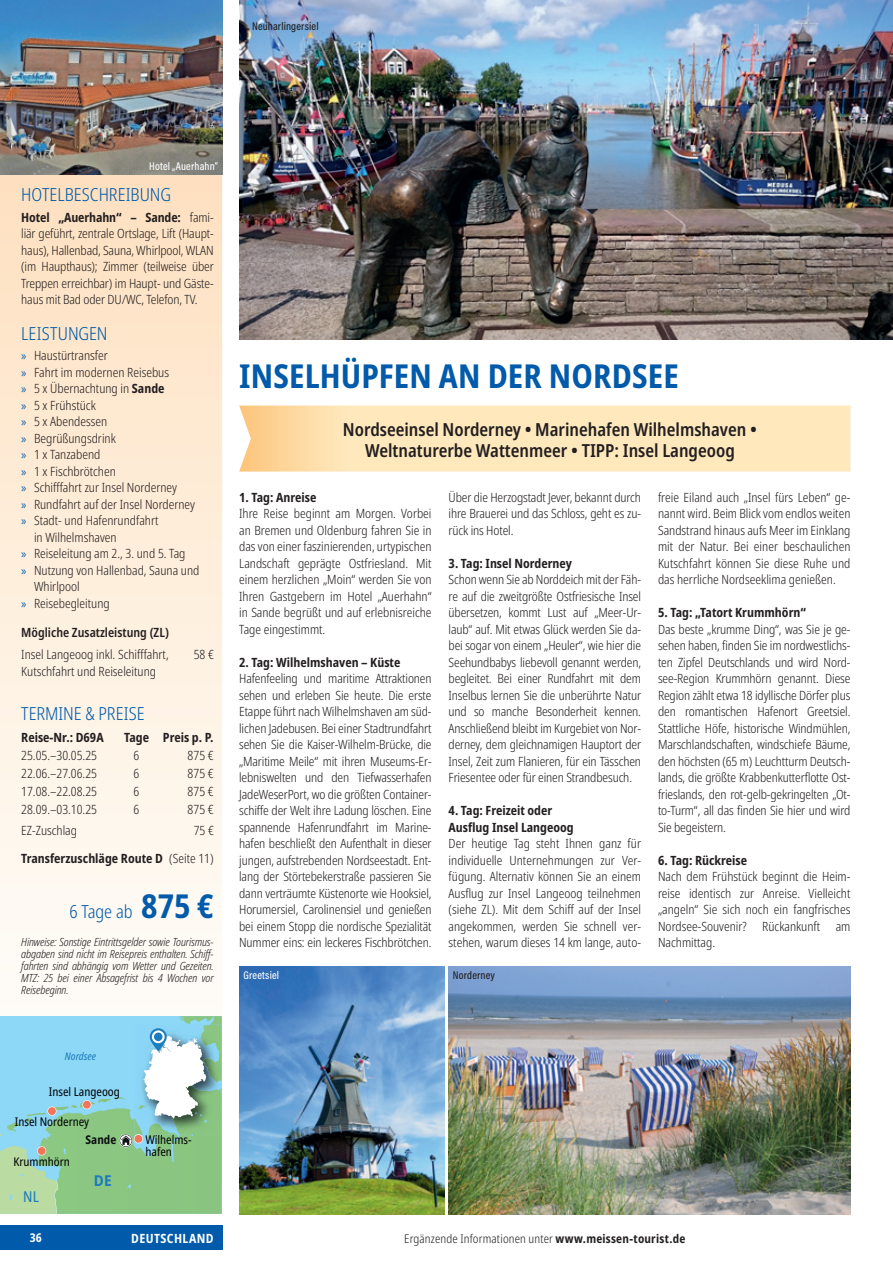
<style>
.page{position:relative;width:893px;height:1263px;background:#fff}
.page>*{position:absolute;margin:0;border:0;box-sizing:border-box;transform-origin:0 0}
.t1{font:700 condensed 33px "Noto Sans";letter-spacing:.005em;color:#015aaa}
.t2{font:600 condensed 18px/21.6px "Noto Sans";color:#231f20;text-align:center}
.t3{font:300 condensed 18px "Noto Sans";color:#015aaa}
.t4{font:700 semi-condensed 15px "Noto Sans";color:#1b7bbe}
.t5{font:condensed 15px "Noto Sans";color:#1b7bbe}
.t6{font:300 condensed 12.75px/16.5px "Noto Sans";color:#231f20;text-align:justify}
.t7{font:700 condensed 12.75px/16.5px "Noto Sans";color:#231f20}
.t8{font:600 condensed 12.75px "Noto Sans";color:#231f20}
.t9{font:700 condensed 12.75px "Noto Sans";letter-spacing:.03em;color:#fff}
.t10{font:300 condensed 12px "Noto Sans";letter-spacing:.015em;color:#231f20}
.t11{font:condensed 12px/12px "Noto Sans";color:#020405}
.t12{font:700 condensed 12px "Noto Sans";color:#0b0f10}
.t13{font:700 condensed 12px "Noto Sans";color:#fff}
.t14{font:italic 300 condensed 11.25px/12px "Noto Sans";letter-spacing:-.01em;color:#231f20;text-align:justify}
.t15{font:500 11.25px "Acumin Pro Cond";letter-spacing:.015em;color:#231f20}
.t16{font:500 11.25px "Acumin Pro Cond";letter-spacing:.015em;color:#fff}
.t17{font:italic condensed 10.5px "Noto Sans";color:#1b7bbe}
.s1{font-weight:700}
.s2{font-family:"Myriad Pro";font-weight:400;font-stretch:normal;color:#015aaa}
.s3{font-weight:300}
.s4{font-weight:700;font-size:33px}
</style>
<div class="page">
<div style="left:0;top:1225px;width:222px;height:25px;background:#015aaa"></div>
<svg style="left:0;top:175px;width:222px;height:775px;background:#feeddb"></svg>
<img style="left:239px;top:0;width:654px;height:340px">
<img style="left:449px;top:967px;width:401px;height:247px">
<img style="left:239px;top:967px;width:205px;height:247px">
<svg style="left:0;top:1016px;width:222px;height:198px;background:#95cfbe"></svg>
<svg style="left:152px;top:1030px;width:13px;height:13px"></svg>
<div style="left:154px;top:1032px;width:8px;height:9px;background:#1b7bbe;border-radius:50%"></div>
<img style="left:0;top:0;width:222px;height:175px">
<svg style="left:239px;top:406px;width:611px;height:66px;background:#fde5b8"></svg>
<p class="t15" style="left:252px;top:18px;width:68px">Neuharlingersiel</p>
<p class="t16" style="left:149px;top:159px;width:70px">Hotel „Auerhahn“</p>
<h2 class="t3" style="left:21px;top:182px;width:151px">HOTELBESCHREIBUNG</h2>
<p class="t6" style="left:21px;top:209px;width:194px"><span class="s1">Hotel „Auerhahn“ – Sande:</span> fami&shy;liär geführt, zentrale Ortslage, Lift (Haupt&shy;haus), Hallenbad, Sauna, Whirlpool, WLAN (im Haupthaus); Zimmer (teilweise über Treppen erreichbar) im Haupt- und Gäste&shy;haus mit Bad oder DU/WC, Telefon, TV.</p>
<h2 class="t3" style="left:21px;top:321px;width:88px">LEISTUNGEN</h2>
<p class="t6" style="left:21px;top:348px;width:88px"><span class="s2">»</span> Haustürtransfer</p>
<p class="t6" style="left:21px;top:364px;width:149px"><span class="s2">»</span> Fahrt im modernen Reisebus</p>
<p class="t6" style="left:21px;top:381px;width:145px"><span class="s2">»</span> 5 x Übernachtung in <span class="s1">Sande</span></p>
<p class="t6" style="left:21px;top:397px;width:76px"><span class="s2">»</span> 5 x Frühstück</p>
<p class="t6" style="left:21px;top:414px;width:88px"><span class="s2">»</span> 5 x Abendessen</p>
<p class="t6" style="left:21px;top:430px;width:96px"><span class="s2">»</span> Begrüßungsdrink</p>
<p class="t6" style="left:21px;top:447px;width:81px"><span class="s2">»</span> 1 x Tanzabend</p>
<p class="t6" style="left:21px;top:463px;width:96px"><span class="s2">»</span> 1 x Fischbrötchen</p>
<p class="t6" style="left:21px;top:480px;width:157px"><span class="s2">»</span> Schifffahrt zur Insel Norderney</p>
<p class="t6" style="left:21px;top:496px;width:175px"><span class="s2">»</span> Rundfahrt auf der Insel Norderney</p>
<p class="t6" style="left:21px;top:513px;width:139px"><span class="s2">»</span> Stadt- und Hafenrundfahrt</p>
<p class="t6" style="left:34px;top:529px;width:84px">in Wilhelmshaven</p>
<p class="t6" style="left:21px;top:546px;width:166px"><span class="s2">»</span> Reiseleitung am 2., 3. und 5. Tag</p>
<p class="t6" style="left:21px;top:562px;width:180px"><span class="s2">»</span> Nutzung von Hallenbad, Sauna und</p>
<p class="t6" style="left:34px;top:579px;width:47px">Whirlpool</p>
<p class="t6" style="left:21px;top:595px;width:90px"><span class="s2">»</span> Reisebegleitung</p>
<p class="t8" style="left:21px;top:624px;width:149px">Mögliche Zusatzleistung (ZL)</p>
<p class="t6" style="left:21px;top:646px;width:149px">Insel Langeoog inkl. Schifffahrt,<br>Kutschfahrt und Reiseleitung</p>
<p class="t6" style="left:194px;top:646px;width:22px">58 €</p>
<h2 class="t3" style="left:21px;top:700px;width:125px">TERMINE &amp; PREISE</h2>
<p class="t7" style="left:21px;top:730px;width:84px">Reise-Nr.: D69A</p>
<p class="t7" style="left:124px;top:730px;width:91px">Tage Preis p. P.</p>
<p class="t6" style="left:21px;top:748px;width:77px">25.05.–30.05.25</p>
<p class="t6" style="left:134px;top:748px;width:7px">6</p>
<p class="t6" style="left:188px;top:748px;width:28px">875 €</p>
<p class="t6" style="left:21px;top:766px;width:77px">22.06.–27.06.25</p>
<p class="t6" style="left:134px;top:766px;width:7px">6</p>
<p class="t6" style="left:188px;top:766px;width:28px">875 €</p>
<p class="t6" style="left:21px;top:783px;width:77px">17.08.–22.08.25</p>
<p class="t6" style="left:134px;top:783px;width:7px">6</p>
<p class="t6" style="left:188px;top:783px;width:28px">875 €</p>
<p class="t6" style="left:21px;top:801px;width:77px">28.09.–03.10.25</p>
<p class="t6" style="left:134px;top:801px;width:7px">6</p>
<p class="t6" style="left:188px;top:801px;width:28px">875 €</p>
<p class="t6" style="left:21px;top:822px;width:57px">EZ-Zuschlag</p>
<p class="t6" style="left:194px;top:822px;width:22px">75 €</p>
<p class="t7" style="left:21px;top:850px;width:194px">Transferzuschläge Route D <span class="s3">(Seite 11)</span></p>
<h2 class="t3" style="left:69px;top:899px;width:146px">6 Tage ab <span class="s4">875 €</span></h2>
<p class="t14" style="left:21px;top:936px;width:194px">Hinweise: Sonstige Eintrittsgelder sowie Tourismus&shy;abgaben sind nicht im Reisepreis enthalten. Schiff&shy;fahrten sind abhängig vom Wetter und Gezeiten.<br>MTZ: 25 bei einer Absagefrist bis 4 Wochen vor Reisebeginn.</p>
<h1 class="t1" style="left:239px;top:353px;width:441px">INSELHÜPFEN AN DER NORDSEE</h1>
<h2 class="t2" style="left:343px;top:419px;width:415px">Nordseeinsel Norderney • Marinehafen Wilhelmshaven •<br>Weltnaturerbe Wattenmeer • TIPP: Insel Langeoog</h2>
<p class="t7" style="left:239px;top:489px;width:79px">1. Tag: Anreise</p>
<p class="t6" style="left:239px;top:506px;width:194px">Ihre Reise beginnt am Morgen. Vorbei an Bremen und Oldenburg fahren Sie in das von einer faszinierenden, urtypischen Landschaft geprägte Ostfriesland. Mit einem herzlichen „Moin“ werden Sie von Ihren Gastgebern im Hotel „Auerhahn“ in Sande begrüßt und auf erlebnisreiche Tage eingestimmt.</p>
<p class="t7" style="left:239px;top:654px;width:163px">2. Tag: Wilhelmshaven – Küste</p>
<p class="t6" style="left:239px;top:671px;width:194px">Hafenfeeling und maritime Attraktionen sehen und erleben Sie heute. Die erste Etappe führt nach Wilhelmshaven am süd&shy;lichen Jadebusen. Bei einer Stadtrundfahrt sehen Sie die Kaiser-Wilhelm-Brücke, die „Maritime Meile“ mit ihren Museums-Er&shy;lebniswelten und den Tiefwasserhafen JadeWeserPort, wo die größten Container&shy;schiffe der Welt ihre Ladung löschen. Eine spannende Hafenrundfahrt im Marine&shy;hafen beschließt den Aufenthalt in dieser jungen, aufstrebenden Nordseestadt. Ent&shy;lang der Störtebekerstraße passieren Sie dann verträumte Küstenorte wie Hooksiel, Horumersiel, Carolinensiel und genießen bei einem Stopp die nordische Spezialität Nummer eins: ein leckeres Fischbrötchen.</p>
<p class="t6" style="left:449px;top:489px;width:194px">Über die Herzogstadt Jever, bekannt durch ihre Brauerei und das Schloss, geht es zu&shy;rück ins Hotel.</p>
<p class="t7" style="left:449px;top:555px;width:125px">3. Tag: Insel Norderney</p>
<p class="t6" style="left:449px;top:572px;width:194px">Schon wenn Sie ab Norddeich mit der Fäh&shy;re auf die zweitgrößte Ostfriesische Insel übersetzen, kommt Lust auf „Meer-Ur&shy;laub“ auf. Mit etwas Glück werden Sie da&shy;bei sogar von einem „Heuler“, wie hier die Seehundbabys liebevoll genannt werden, begleitet. Bei einer Rundfahrt mit dem Inselbus lernen Sie die unberührte Natur und so manche Besonderheit kennen.<br>Anschließend bleibt im Kurgebiet von Nor&shy;derney, dem gleichnamigen Hauptort der Insel, Zeit zum Flanieren, für ein Tässchen Friesentee oder für einen Strandbesuch.</p>
<p class="t7" style="left:449px;top:802px;width:127px">4. Tag: Freizeit oder<br>Ausflug Insel Langeoog</p>
<p class="t6" style="left:449px;top:836px;width:194px">Der heutige Tag steht Ihnen ganz für individuelle Unternehmungen zur Ver&shy;fügung. Alternativ können Sie an einem Ausflug zur Insel Langeoog teilnehmen (siehe ZL). Mit dem Schiff auf der Insel angekommen, werden Sie schnell ver&shy;stehen, warum dieses 14 km lange, auto-</p>
<p class="t16" style="left:243px;top:968px;width:37px">Greetsiel</p>
<p class="t15" style="left:453px;top:968px;width:44px">Norderney</p>
<p class="t6" style="left:658px;top:489px;width:194px">freie Eiland auch „Insel fürs Leben“ ge&shy;nannt wird. Beim Blick vom endlos weiten Sandstrand hinaus aufs Meer im Einklang mit der Natur. Bei einer beschaulichen Kutschfahrt können Sie diese Ruhe und das herrliche Nordseeklima genießen.</p>
<p class="t7" style="left:658px;top:604px;width:150px">5. Tag: „Tatort Krummhörn“</p>
<p class="t6" style="left:658px;top:621px;width:194px">Das beste „krumme Ding“, was Sie je ge&shy;sehen haben, finden Sie im nordwestlichs&shy;ten Zipfel Deutschlands und wird Nord&shy;see-Region Krummhörn genannt. Diese Region zählt etwa 18 idyllische Dörfer plus den romantischen Hafenort Greetsiel.<br>Stattliche Höfe, historische Windmühlen, Marschlandschaften, windschiefe Bäume, den höchsten (65 m) Leuchtturm Deutsch&shy;lands, die größte Krabbenkutterflotte Ost&shy;frieslands, den rot-gelb-gekringelten „Ot&shy;to-Turm“, all das finden Sie hier und wird Sie begeistern.</p>
<p class="t7" style="left:658px;top:852px;width:91px">6. Tag: Rückreise</p>
<p class="t6" style="left:658px;top:869px;width:194px">Nach dem Frühstück beginnt die Heim&shy;reise identisch zur Anreise. Vielleicht „angeln“ Sie sich noch ein fangfrisches Nordsee-Souvenir? Rückankunft am Nachmittag.</p>
<p class="t17" style="left:65px;top:1049px;width:33px">Nordsee</p>
<p class="t11" style="left:49px;top:1086px;width:73px">Insel Langeoog</p>
<p class="t11" style="left:15px;top:1116px;width:76px">Insel Norderney</p>
<p class="t11" style="left:14px;top:1156px;width:58px">Krummhörn</p>
<p class="t12" style="left:86px;top:1131px;width:32px">Sande</p>
<p class="t5" style="left:23px;top:1186px;width:17px">NL</p>
<p class="t4" style="left:94px;top:1169px;width:19px">DE</p>
<p class="t11" style="left:145px;top:1134px;width:48px">Wilhelms&shy;hafen</p>
<p class="t13" style="left:30px;top:1229px;width:13px">36</p>
<p class="t9" style="left:131px;top:1229px;width:84px">DEUTSCHLAND</p>
<p class="t10" style="left:404px;top:1230px;width:283px">Ergänzende Informationen unter <span class="s1">www.meissen-tourist.de</span></p>
</div>
